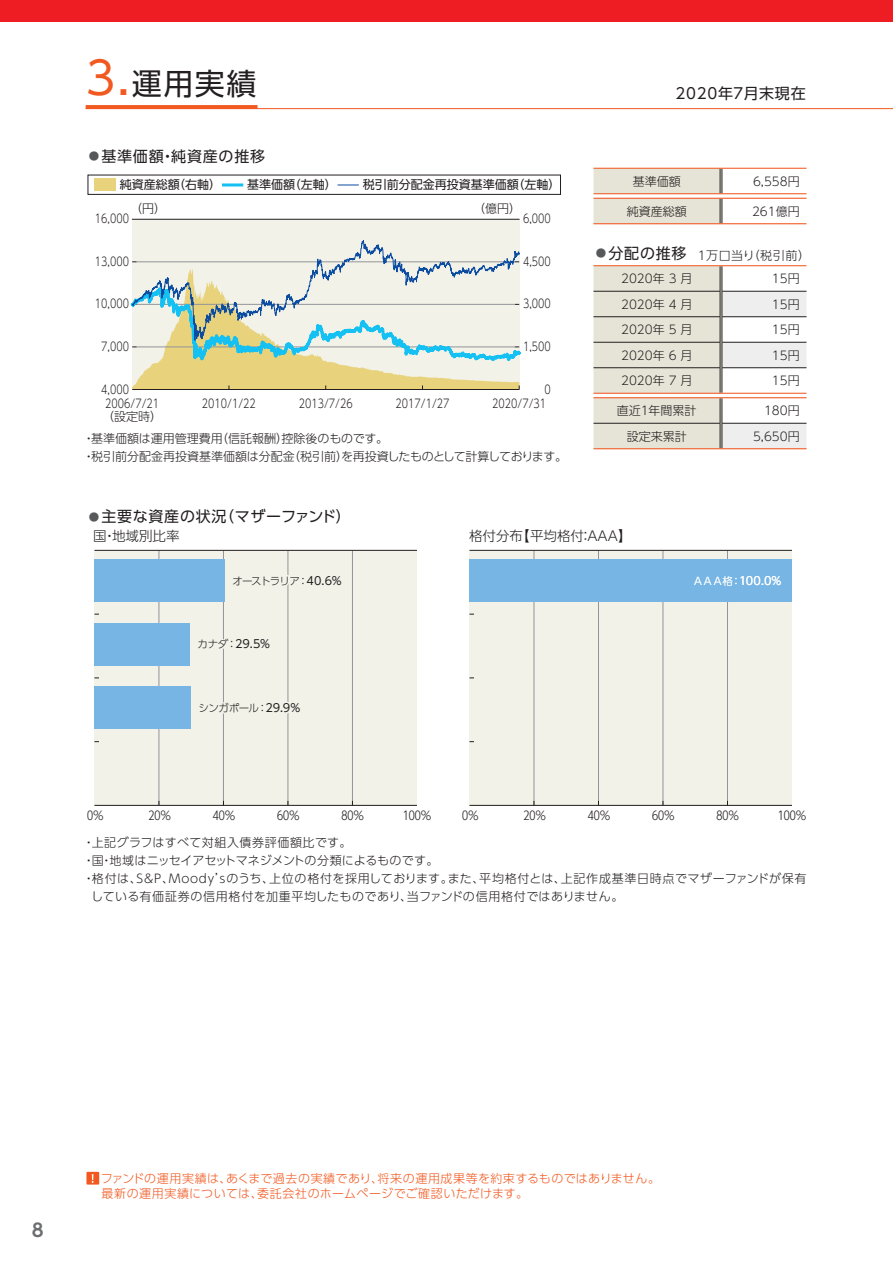
<style>
.page{position:relative;width:893px;height:1263px;background:#fff}
.page>*{position:absolute;margin:0;border:0;box-sizing:border-box;transform-origin:0 0}
.t1{font:30px "UD Shin Go Pro";color:#231f20}
.t2{font:700 18px "UD Shin Go Pro De";color:#6c6d70}
.t3{font:15px "UD Shin Go Pro";letter-spacing:.05em;color:#231f20}
.t4{font:300 13.5px "UD Shin Go Pro";color:#231f20}
.t5{font:300 12px/22px "UD Shin Go Pro";color:#231f20}
.t6{font:300 12px "UD Shin Go Pro";color:#231f20;scale:.8 1}
.t7{font:300 12px/15px "UD Shin Go Pro";letter-spacing:.03em;color:#f15921}
.t8{font:300 12px "UD Shin Go Pro";letter-spacing:.045em;color:#231f20}
.t9{font:300 12px "UD Shin Go Pro";letter-spacing:.04em;color:#231f20}
.t10{font:12px "UD Shin Go Pro";color:#231f20}
.t11{font:300 12px "UD Shin Go Pro";letter-spacing:.035em;color:#231f20}
.t12{font:11.25px "UD Shin Go Pro";color:#fff}
.t13{font:11.25px "UD Shin Go Pro";color:#231f20}
.t14{font:300 10.5px "UD Shin Go Pro";letter-spacing:-.07em;color:#231f20}
.s1{font-size:45px;color:#f15921}
.s2{font-size:10.5px;color:#57585a}
.s3{font-weight:400;font-size:15px}
.s4{font-weight:400;font-size:11.25px}
.s5{font-weight:300;font-size:10.5px}
</style>
<div class="page">
<div style="left:0;top:0;width:893px;height:21px;background:#ee1d23"></div>
<svg style="left:128px;top:109px;width:395px;height:441px"></svg>
<svg style="left:131px;top:216px;width:389px;height:181px;background:#dde2d2"></svg>
<div style="left:88px;top:175px;width:472px;height:19px;background:#fff"></div>
<div style="left:88px;top:175px;width:473px;height:20px;border:1px solid #231f20"></div>
<div style="left:94px;top:178px;width:22px;height:13px;background:#e8d27b"></div>
<svg style="left:338px;top:185px;width:21px;height:1px"></svg>
<hr style="left:222px;top:183px;width:21px;height:3px;background:#15c0f2">
<svg style="left:593px;top:169px;width:130px;height:54px;background:#e5e1d5"></svg>
<hr style="left:593px;top:168px;width:128px;height:1px;background:#f15921">
<hr style="left:721px;top:168px;width:85px;height:1px;background:#f15921">
<hr style="left:593px;top:193px;width:128px;height:1px;background:#f15921">
<hr style="left:721px;top:193px;width:85px;height:1px;background:#f15921">
<hr style="left:593px;top:198px;width:128px;height:1px;background:#f15921">
<hr style="left:721px;top:198px;width:85px;height:1px;background:#f15921">
<hr style="left:593px;top:223px;width:128px;height:1px;background:#f15921">
<hr style="left:721px;top:223px;width:85px;height:1px;background:#f15921">
<svg style="left:593px;top:266px;width:213px;height:182px"></svg>
<hr style="left:593px;top:397px;width:128px;height:1px;background:#f15921">
<hr style="left:721px;top:397px;width:85px;height:1px;background:#f15921">
<hr style="left:593px;top:448px;width:128px;height:1px;background:#f15921">
<hr style="left:721px;top:448px;width:85px;height:1px;background:#f15921">
<hr style="left:593px;top:265px;width:128px;height:1px;background:#f15921">
<hr style="left:721px;top:265px;width:85px;height:1px;background:#f15921">
<hr style="left:593px;top:393px;width:128px;height:1px;background:#f15921">
<hr style="left:721px;top:393px;width:85px;height:1px;background:#f15921">
<div style="left:94px;top:550px;width:323px;height:255px;background:#f2f2e9"></div>
<hr style="left:159px;top:550px;width:1px;height:255px;background:#939598">
<hr style="left:223px;top:550px;width:1px;height:255px;background:#939598">
<hr style="left:288px;top:550px;width:1px;height:255px;background:#939598">
<hr style="left:352px;top:550px;width:1px;height:255px;background:#939598">
<div style="left:94px;top:559px;width:131px;height:42px;background:#77b6e4"></div>
<div style="left:94px;top:623px;width:96px;height:42px;background:#77b6e4"></div>
<div style="left:94px;top:687px;width:97px;height:42px;background:#77b6e4"></div>
<svg style="left:287px;top:570px;width:2px;height:20px"></svg>
<svg style="left:223px;top:698px;width:66px;height:19px"></svg>
<hr style="left:94px;top:805px;width:323px;height:1px;background:#231f20">
<hr style="left:94px;top:550px;width:323px;height:1px;background:#231f20">
<div style="left:469px;top:550px;width:323px;height:255px;background:#f2f2e9"></div>
<hr style="left:534px;top:550px;width:1px;height:255px;background:#939598">
<hr style="left:598px;top:550px;width:1px;height:255px;background:#939598">
<hr style="left:663px;top:550px;width:1px;height:255px;background:#939598">
<hr style="left:727px;top:550px;width:1px;height:255px;background:#939598">
<div style="left:469px;top:559px;width:323px;height:42px;background:#77b6e4"></div>
<hr style="left:469px;top:805px;width:323px;height:1px;background:#231f20">
<hr style="left:469px;top:550px;width:323px;height:1px;background:#231f20">
<div style="left:86px;top:1172px;width:13px;height:12px;background:#f15921"></div>
<svg style="left:92px;top:1174px;width:2px;height:9px"></svg>
<hr style="left:86px;top:108px;width:807px;height:1px;background:#f15921">
<svg style="left:86px;top:105px;width:172px;height:4px"></svg>
<h1 class="t1" style="left:86px;top:59px;width:172px"><span class="s1">3.</span>運用実績</h1>
<p class="t3" style="left:89px;top:144px;width:178px"><span class="s2">●</span> 基準価額・純資産の推移</p>
<p class="t10" style="left:120px;top:175px;width:103px">純資産総額（右軸）</p>
<p class="t10" style="left:247px;top:175px;width:91px">基準価額（左軸）</p>
<p class="t10" style="left:363px;top:175px;width:199px">税引前分配金再投資基準価額（左軸）</p>
<p class="t6" style="left:95px;top:209px;width:44px">16,000</p>
<p class="t5" style="left:130px;top:197px;width:37px">（円）</p>
<p class="t5" style="left:473px;top:197px;width:49px">（億円）</p>
<p class="t6" style="left:523px;top:209px;width:36px">6,000</p>
<p class="t6" style="left:95px;top:252px;width:44px">13,000</p>
<p class="t6" style="left:523px;top:252px;width:36px">4,500</p>
<p class="t6" style="left:95px;top:294px;width:44px">10,000</p>
<p class="t6" style="left:523px;top:294px;width:36px">3,000</p>
<p class="t6" style="left:101px;top:337px;width:36px">7,000</p>
<p class="t6" style="left:101px;top:379px;width:36px">4,000</p>
<p class="t6" style="left:523px;top:337px;width:36px">1,500</p>
<p class="t6" style="left:545px;top:379px;width:9px">0</p>
<p class="t6" style="left:105px;top:394px;width:69px">2006/7/21</p>
<p class="t6" style="left:202px;top:394px;width:69px">2010/1/22</p>
<p class="t6" style="left:299px;top:394px;width:69px">2013/7/26</p>
<p class="t6" style="left:395px;top:394px;width:69px">2017/1/27</p>
<p class="t6" style="left:492px;top:394px;width:69px">2020/7/31</p>
<p class="t5" style="left:83px;top:404px;width:307px;text-indent:19px">（設定時）<br>・基準価額は運用管理費用（信託報酬）控除後のものです。</p>
<p class="t5" style="left:83px;top:445px;width:486px">・税引前分配金再投資基準価額は分配金（税引前）を再投資したものとして計算しております。</p>
<p class="t3" style="left:675px;top:81px;width:132px">2020年７月末現在</p>
<p class="t5" style="left:633px;top:170px;width:49px">基準価額</p>
<p class="t5" style="left:753px;top:170px;width:48px">6,558円</p>
<p class="t5" style="left:627px;top:200px;width:61px">純資産総額</p>
<p class="t5" style="left:752px;top:200px;width:49px">261億円</p>
<p class="t5" style="left:621px;top:243px;width:190px;line-height:23.5px;text-indent:-25px"><sup>●</sup> <span class="s3">分配の推移</span> １万口当り（税引前）<br>2020年 3 月</p>
<p class="t5" style="left:772px;top:267px;width:29px">15円</p>
<p class="t5" style="left:621px;top:293px;width:73px">2020年 4 月</p>
<p class="t5" style="left:772px;top:293px;width:29px">15円</p>
<p class="t5" style="left:621px;top:318px;width:73px">2020年 5 月</p>
<p class="t5" style="left:772px;top:318px;width:29px">15円</p>
<p class="t5" style="left:621px;top:344px;width:73px">2020年 6 月</p>
<p class="t5" style="left:772px;top:344px;width:29px">15円</p>
<p class="t5" style="left:621px;top:369px;width:73px">2020年 7 月</p>
<p class="t5" style="left:772px;top:369px;width:29px">15円</p>
<p class="t5" style="left:617px;top:399px;width:81px">直近１年間累計</p>
<p class="t5" style="left:764px;top:399px;width:37px">180円</p>
<p class="t5" style="left:627px;top:425px;width:61px">設定来累計</p>
<p class="t5" style="left:753px;top:425px;width:48px">5,650円</p>
<p class="t3" style="left:89px;top:504px;width:264px"><span class="s2">●</span> 主要な資産の状況（マザーファンド）</p>
<p class="t4" style="left:93px;top:525px;width:88px">国・地域別比率</p>
<p class="t4" style="left:469px;top:525px;width:164px">格付分布【平均格付：AAA】</p>
<p class="t14" style="left:232px;top:572px;width:111px">オーストラリア：<span class="s4">40.6%</span></p>
<p class="t13" style="left:198px;top:635px;width:74px"><span class="s5">カナダ：</span>29.5%</p>
<p class="t14" style="left:198px;top:700px;width:103px">シンガポール：<span class="s4">29.9%</span></p>
<p class="t12" style="left:693px;top:571px;width:90px"><span class="s5">ＡＡＡ格：</span>100.0%</p>
<p class="t5" style="left:87px;top:804px;width:18px">0%</p>
<p class="t5" style="left:149px;top:804px;width:24px">20%</p>
<p class="t5" style="left:213px;top:804px;width:24px">40%</p>
<p class="t5" style="left:277px;top:804px;width:24px">60%</p>
<p class="t5" style="left:341px;top:804px;width:24px">80%</p>
<p class="t5" style="left:403px;top:804px;width:30px">100%</p>
<p class="t5" style="left:462px;top:804px;width:18px">0%</p>
<p class="t5" style="left:524px;top:804px;width:24px">20%</p>
<p class="t5" style="left:588px;top:804px;width:24px">40%</p>
<p class="t5" style="left:652px;top:804px;width:24px">60%</p>
<p class="t5" style="left:716px;top:804px;width:24px">80%</p>
<p class="t5" style="left:778px;top:804px;width:30px">100%</p>
<p class="t11" style="left:83px;top:833px;width:270px">・上記グラフはすべて対組入債券評価額比です。</p>
<p class="t5" style="left:83px;top:849px;width:357px">・国・地域はニッセイアセットマネジメントの分類によるものです。</p>
<p class="t8" style="left:83px;top:869px;width:725px">・格付は、S&amp;P、Moody’sのうち、上位の格付を採用しております。また、平均格付とは、上記作成基準日時点でマザーファンドが保有</p>
<p class="t9" style="left:91px;top:887px;width:534px">している有価証券の信用格付を加重平均したものであり、当ファンドの信用格付ではありません。</p>
<h2 class="t2" style="left:32px;top:1215px;width:13px">8</h2>
<p class="t7" style="left:101px;top:1170px;width:561px">ファンドの運用実績は、あくまで過去の実績であり、将来の運用成果等を約束するものではありません。最新の運用実績については、委託会社のホームページでご確認いただけます。</p>
</div>
